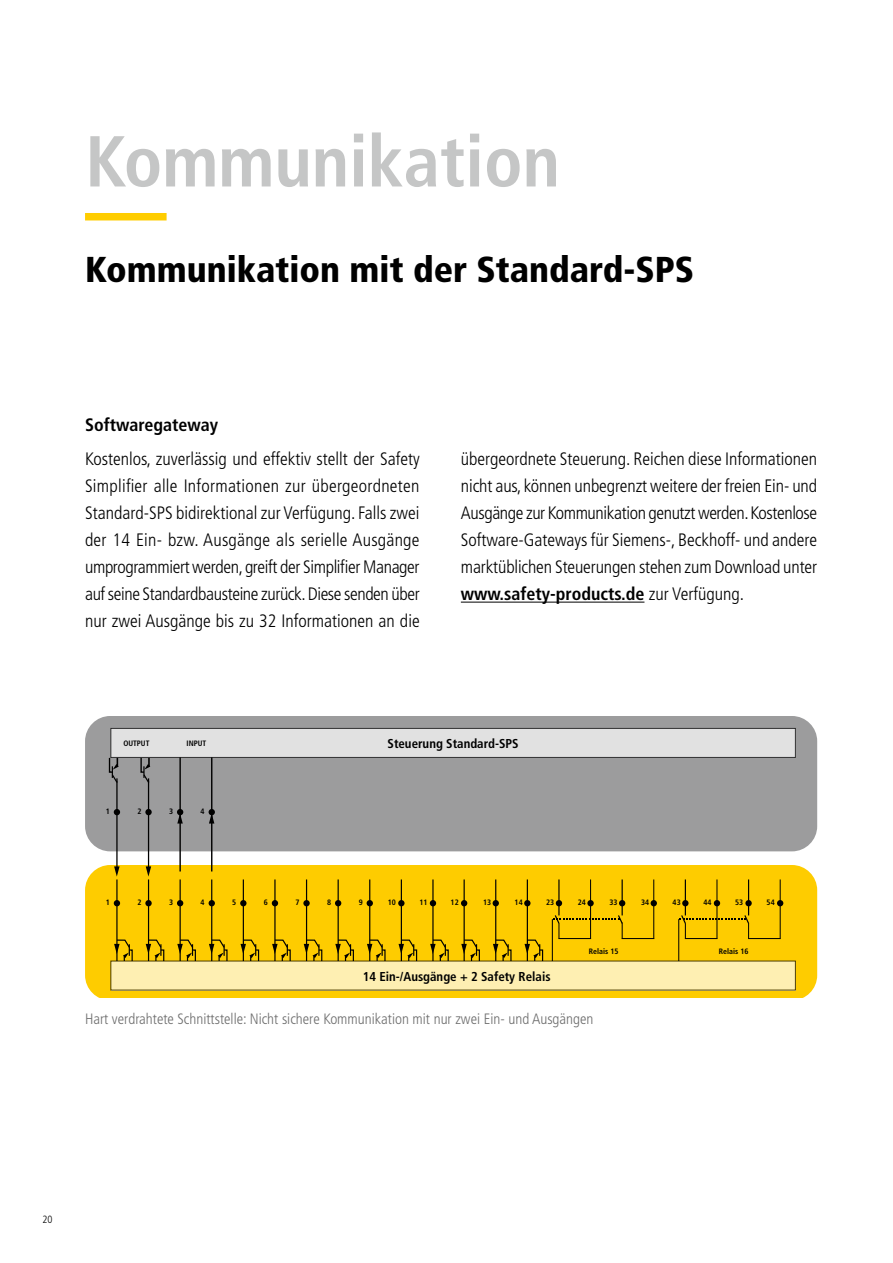
<style>
.page{position:relative;width:893px;height:1263px;background:#fff}
.page>*{position:absolute;margin:0;border:0;box-sizing:border-box;transform-origin:0 0}
.t1{font:700 condensed 72px "Frutiger LT Std";color:#c5c6c6}
.t2{font:900 condensed 36px "Frutiger";color:#000}
.t3{font:300 condensed 18px/27px "Frutiger LT Std";letter-spacing:-.01em;color:#000;text-align:justify}
.t4{font:700 condensed 18px "Frutiger LT Std";color:#000}
.t5{font:300 condensed 15px "Frutiger LT Std";color:#6e6e6e}
.t6{font:700 condensed 12.9px "Frutiger LT Std";color:#000}
.t7{font:300 condensed 10.5px "Frutiger LT Std";color:#000}
.t8{font:700 condensed 7.8px "Frutiger LT Std";color:#000}
.s1{font-weight:700}
</style>
<div class="page">
<div style="left:85px;top:865px;width:732px;height:132px;background:#fecc00"></div>
<div style="left:111px;top:961px;width:684px;height:29px;background:#feefb2"></div>
<div style="left:85px;top:716px;width:732px;height:135px;background:#9c9c9d;border-radius:25px"></div>
<div style="left:111px;top:728px;width:684px;height:29px;background:#e1e1e1"></div>
<div style="left:110px;top:728px;width:686px;height:30px;border:1px solid #000"></div>
<hr style="left:116px;top:879px;width:2px;height:82px;background:#000">
<svg style="left:114px;top:939px;width:19px;height:23px"></svg>
<svg style="left:114px;top:900px;width:6px;height:6px"></svg>
<hr style="left:148px;top:879px;width:1px;height:82px;background:#000">
<svg style="left:114px;top:866px;width:6px;height:10px"></svg>
<svg style="left:146px;top:866px;width:5px;height:10px"></svg>
<svg style="left:146px;top:939px;width:19px;height:23px"></svg>
<div style="left:145px;top:900px;width:7px;height:6px;background:#000;border-radius:50%"></div>
<hr style="left:180px;top:879px;width:1px;height:82px;background:#000">
<svg style="left:177px;top:939px;width:20px;height:23px"></svg>
<svg style="left:177px;top:900px;width:6px;height:6px"></svg>
<hr style="left:211px;top:879px;width:1px;height:82px;background:#000">
<svg style="left:209px;top:939px;width:19px;height:23px"></svg>
<svg style="left:209px;top:900px;width:6px;height:6px"></svg>
<hr style="left:243px;top:879px;width:1px;height:82px;background:#000">
<svg style="left:241px;top:939px;width:19px;height:23px"></svg>
<svg style="left:240px;top:900px;width:6px;height:6px"></svg>
<hr style="left:274px;top:879px;width:2px;height:82px;background:#000">
<svg style="left:272px;top:939px;width:19px;height:23px"></svg>
<svg style="left:272px;top:900px;width:6px;height:6px"></svg>
<hr style="left:306px;top:879px;width:1px;height:82px;background:#000">
<svg style="left:304px;top:939px;width:19px;height:23px"></svg>
<div style="left:303px;top:900px;width:7px;height:6px;background:#000;border-radius:50%"></div>
<hr style="left:338px;top:879px;width:1px;height:82px;background:#000">
<svg style="left:335px;top:939px;width:20px;height:23px"></svg>
<svg style="left:335px;top:900px;width:6px;height:6px"></svg>
<hr style="left:369px;top:879px;width:1px;height:82px;background:#000">
<svg style="left:367px;top:939px;width:19px;height:23px"></svg>
<svg style="left:367px;top:900px;width:6px;height:6px"></svg>
<hr style="left:401px;top:879px;width:1px;height:82px;background:#000">
<svg style="left:399px;top:939px;width:19px;height:23px"></svg>
<div style="left:398px;top:900px;width:7px;height:6px;background:#000;border-radius:50%"></div>
<hr style="left:432px;top:879px;width:2px;height:82px;background:#000">
<svg style="left:430px;top:939px;width:19px;height:23px"></svg>
<svg style="left:430px;top:900px;width:6px;height:6px"></svg>
<hr style="left:464px;top:879px;width:1px;height:82px;background:#000">
<svg style="left:461px;top:939px;width:20px;height:23px"></svg>
<svg style="left:461px;top:900px;width:6px;height:6px"></svg>
<hr style="left:495px;top:879px;width:1px;height:82px;background:#000">
<svg style="left:493px;top:939px;width:19px;height:23px"></svg>
<svg style="left:493px;top:900px;width:6px;height:6px"></svg>
<hr style="left:527px;top:879px;width:1px;height:82px;background:#000">
<svg style="left:524px;top:939px;width:20px;height:23px"></svg>
<svg style="left:524px;top:900px;width:6px;height:6px"></svg>
<hr style="left:558px;top:879px;width:2px;height:36px;background:#000">
<svg style="left:556px;top:900px;width:6px;height:6px"></svg>
<hr style="left:590px;top:879px;width:1px;height:59px;background:#000">
<div style="left:587px;top:900px;width:7px;height:6px;background:#000;border-radius:50%"></div>
<hr style="left:622px;top:879px;width:1px;height:36px;background:#000">
<svg style="left:619px;top:900px;width:6px;height:6px"></svg>
<hr style="left:653px;top:879px;width:1px;height:59px;background:#000">
<svg style="left:651px;top:900px;width:6px;height:6px"></svg>
<hr style="left:685px;top:879px;width:1px;height:36px;background:#000">
<svg style="left:682px;top:900px;width:6px;height:6px"></svg>
<hr style="left:716px;top:879px;width:1px;height:59px;background:#000">
<svg style="left:714px;top:900px;width:6px;height:6px"></svg>
<hr style="left:748px;top:879px;width:1px;height:36px;background:#000">
<div style="left:745px;top:900px;width:7px;height:6px;background:#000;border-radius:50%"></div>
<hr style="left:780px;top:879px;width:1px;height:59px;background:#000">
<svg style="left:777px;top:900px;width:6px;height:6px"></svg>
<hr style="left:558px;top:938px;width:33px;height:1px;background:#000">
<hr style="left:622px;top:938px;width:32px;height:1px;background:#000">
<hr style="left:685px;top:938px;width:32px;height:1px;background:#000">
<hr style="left:748px;top:938px;width:33px;height:1px;background:#000">
<svg style="left:553px;top:914px;width:71px;height:24px;background:#e6b900"></svg>
<hr style="left:552px;top:919px;width:1px;height:42px;background:#000">
<svg style="left:679px;top:914px;width:71px;height:24px;background:#e5b800"></svg>
<hr style="left:678px;top:919px;width:1px;height:42px;background:#000">
<hr style="left:116px;top:778px;width:2px;height:93px;background:#000">
<svg style="left:114px;top:809px;width:6px;height:6px"></svg>
<hr style="left:148px;top:778px;width:1px;height:93px;background:#000">
<div style="left:145px;top:809px;width:7px;height:6px;background:#000;border-radius:50%"></div>
<hr style="left:179px;top:757px;width:2px;height:114px;background:#000">
<svg style="left:177px;top:809px;width:6px;height:14px"></svg>
<hr style="left:211px;top:757px;width:1px;height:114px;background:#000">
<svg style="left:209px;top:809px;width:6px;height:14px"></svg>
<svg style="left:108px;top:756px;width:11px;height:27px"></svg>
<svg style="left:140px;top:756px;width:10px;height:27px"></svg>
<div style="left:85px;top:213px;width:82px;height:7px;background:#ffcd00"></div>
<hr style="left:461px;top:602px;width:183px;height:1px;background:#000">
<h1 class="t1" style="left:85px;top:119px;width:476px">Kommunikation</h1>
<h2 class="t2" style="left:85px;top:248px;width:610px">Kommunikation mit der Standard-SPS</h2>
<p class="t4" style="left:85px;top:414px;width:135px">Softwaregateway</p>
<p class="t3" style="left:85px;top:446px;width:336px">Kostenlos, zuverlässig und effektiv stellt der Safety Simplifier alle Informationen zur übergeordneten Standard-SPS bidirektional zur Verfügung. Falls zwei der 14 Ein- bzw. Ausgänge als serielle Ausgänge umprogrammiert werden, greift der Simplifier Manager auf seine Standardbausteine zurück. Diese senden über nur zwei Ausgänge bis zu 32 Informationen an die</p>
<p class="t3" style="left:461px;top:446px;width:358px">übergeordnete Steuerung. Reichen diese Informationen nicht aus, können unbegrenzt weitere der freien Ein- und Ausgänge zur Kommunikation genutzt werden. Kostenlose Software-Gateways für Siemens-, Beckhoff- und andere marktüblichen Steuerungen stehen zum Download unter <span class="s1">www.safety-products.de</span> zur Verfügung.</p>
<p class="t8" style="left:123px;top:739px;width:28px">OUTPUT</p>
<p class="t8" style="left:187px;top:739px;width:21px">INPUT</p>
<p class="t8" style="left:106px;top:807px;width:6px">1</p>
<p class="t8" style="left:137px;top:807px;width:6px">2</p>
<p class="t8" style="left:169px;top:807px;width:6px">3</p>
<p class="t8" style="left:201px;top:807px;width:6px">4</p>
<p class="t6" style="left:388px;top:736px;width:133px">Steuerung Standard-SPS</p>
<p class="t8" style="left:106px;top:898px;width:6px">1</p>
<p class="t8" style="left:137px;top:898px;width:6px">2</p>
<p class="t8" style="left:169px;top:898px;width:6px">3</p>
<p class="t8" style="left:201px;top:898px;width:6px">4</p>
<p class="t8" style="left:232px;top:898px;width:6px">5</p>
<p class="t8" style="left:264px;top:898px;width:6px">6</p>
<p class="t8" style="left:295px;top:898px;width:6px">7</p>
<p class="t8" style="left:327px;top:898px;width:6px">8</p>
<p class="t8" style="left:359px;top:898px;width:6px">9</p>
<p class="t8" style="left:388px;top:898px;width:10px">10</p>
<p class="t8" style="left:419px;top:898px;width:10px">11</p>
<p class="t8" style="left:451px;top:898px;width:10px">12</p>
<p class="t8" style="left:483px;top:898px;width:10px">13</p>
<p class="t8" style="left:515px;top:898px;width:10px">14</p>
<p class="t8" style="left:546px;top:898px;width:10px">23</p>
<p class="t6" style="left:363px;top:969px;width:189px">14 Ein-/Ausgänge + 2 Safety Relais</p>
<p class="t8" style="left:578px;top:898px;width:10px">24</p>
<p class="t8" style="left:609px;top:898px;width:10px">33</p>
<p class="t8" style="left:641px;top:898px;width:10px">34</p>
<p class="t8" style="left:673px;top:898px;width:10px">43</p>
<p class="t8" style="left:703px;top:898px;width:10px">44</p>
<p class="t8" style="left:735px;top:898px;width:10px">53</p>
<p class="t8" style="left:767px;top:898px;width:10px">54</p>
<p class="t8" style="left:589px;top:947px;width:31px">Relais 15</p>
<p class="t8" style="left:719px;top:947px;width:31px">Relais 16</p>
<p class="t5" style="left:85px;top:1010px;width:510px">Hart verdrahtete Schnittstelle: Nicht sichere Kommunikation mit nur zwei Ein- und Ausgängen</p>
<p class="t7" style="left:43px;top:1213px;width:12px">20</p>
</div>
